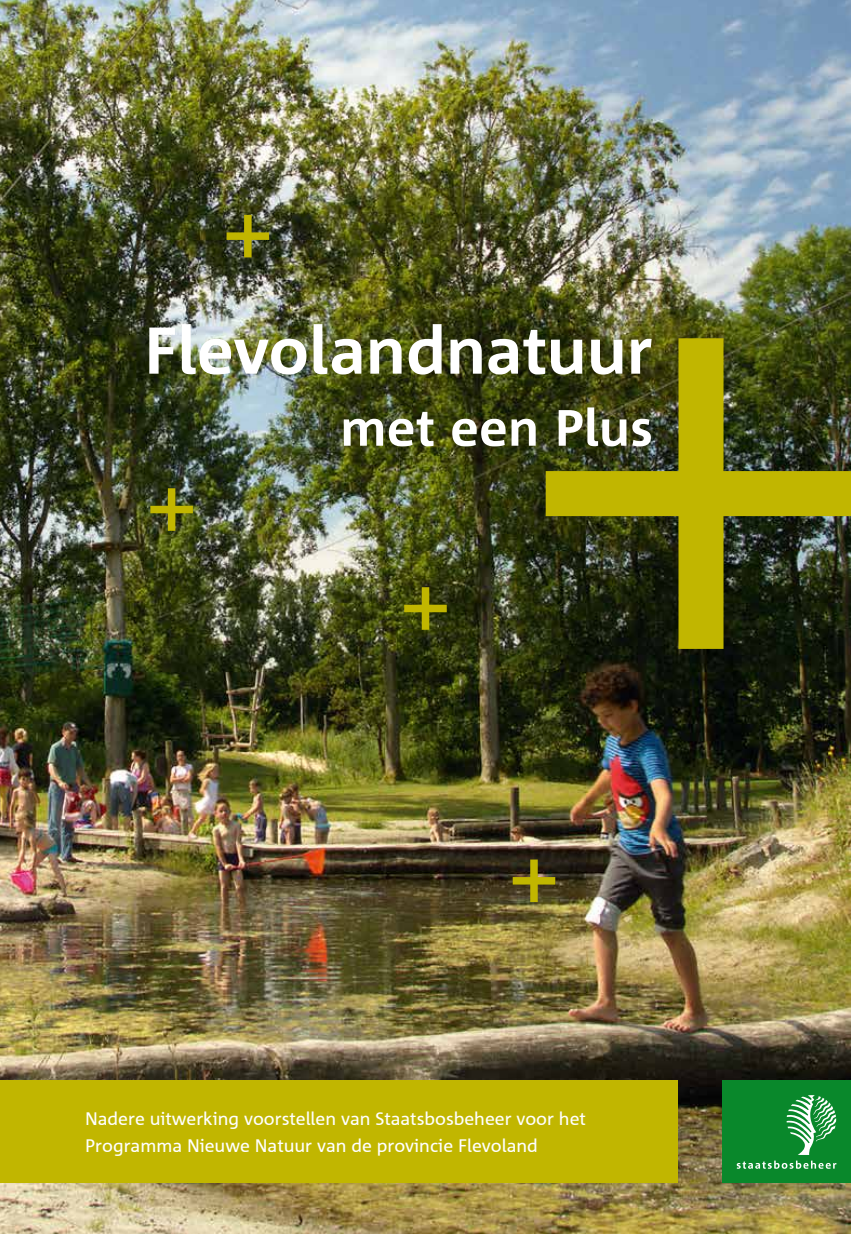
<style>
.page{position:relative;width:851px;height:1234px;background:#fff}
.page>*{position:absolute;margin:0;border:0;box-sizing:border-box;transform-origin:0 0}
.t1{font:700 66px "Agrofont";letter-spacing:-.015em;color:#fff}
.t2{font:700 51px "Agrofont";letter-spacing:-.005em;color:#fff}
.t3{font:18px/27px "Agrofont";color:#fff}
</style>
<div class="page">
<img style="left:0;top:0;width:850px;height:1233px">
<div style="left:722px;top:1080px;width:128px;height:102px;background:#09882b"></div>
<svg style="left:736px;top:1160px;width:100px;height:8px"></svg>
<svg style="left:786px;top:1095px;width:50px;height:59px"></svg>
<div style="left:0;top:1080px;width:677px;height:102px;background:#c1b600"></div>
<div style="left:530px;top:859px;width:7px;height:42px;background:#c1b600"></div>
<div style="left:512px;top:876px;width:43px;height:8px;background:#c1b600"></div>
<div style="left:421px;top:587px;width:8px;height:42px;background:#c1b600"></div>
<div style="left:404px;top:604px;width:42px;height:8px;background:#c1b600"></div>
<div style="left:244px;top:215px;width:7px;height:42px;background:#c1b600"></div>
<div style="left:226px;top:232px;width:43px;height:8px;background:#c1b600"></div>
<div style="left:168px;top:488px;width:7px;height:42px;background:#c1b600"></div>
<div style="left:150px;top:505px;width:43px;height:8px;background:#c1b600"></div>
<div style="left:678px;top:338px;width:45px;height:310px;background:#c1b600"></div>
<div style="left:545px;top:471px;width:305px;height:45px;background:#c1b600"></div>
<h1 class="t1" style="left:144px;top:315px;width:510px">Flevolandnatuur</h1>
<h2 class="t2" style="left:340px;top:400px;width:314px">met een Plus</h2>
<p class="t3" style="left:85px;top:1105px;width:502px">Nadere uitwerking voorstellen van Staatsbosbeheer voor het<br>Programma Nieuwe Natuur van de provincie Flevoland</p>
</div>
